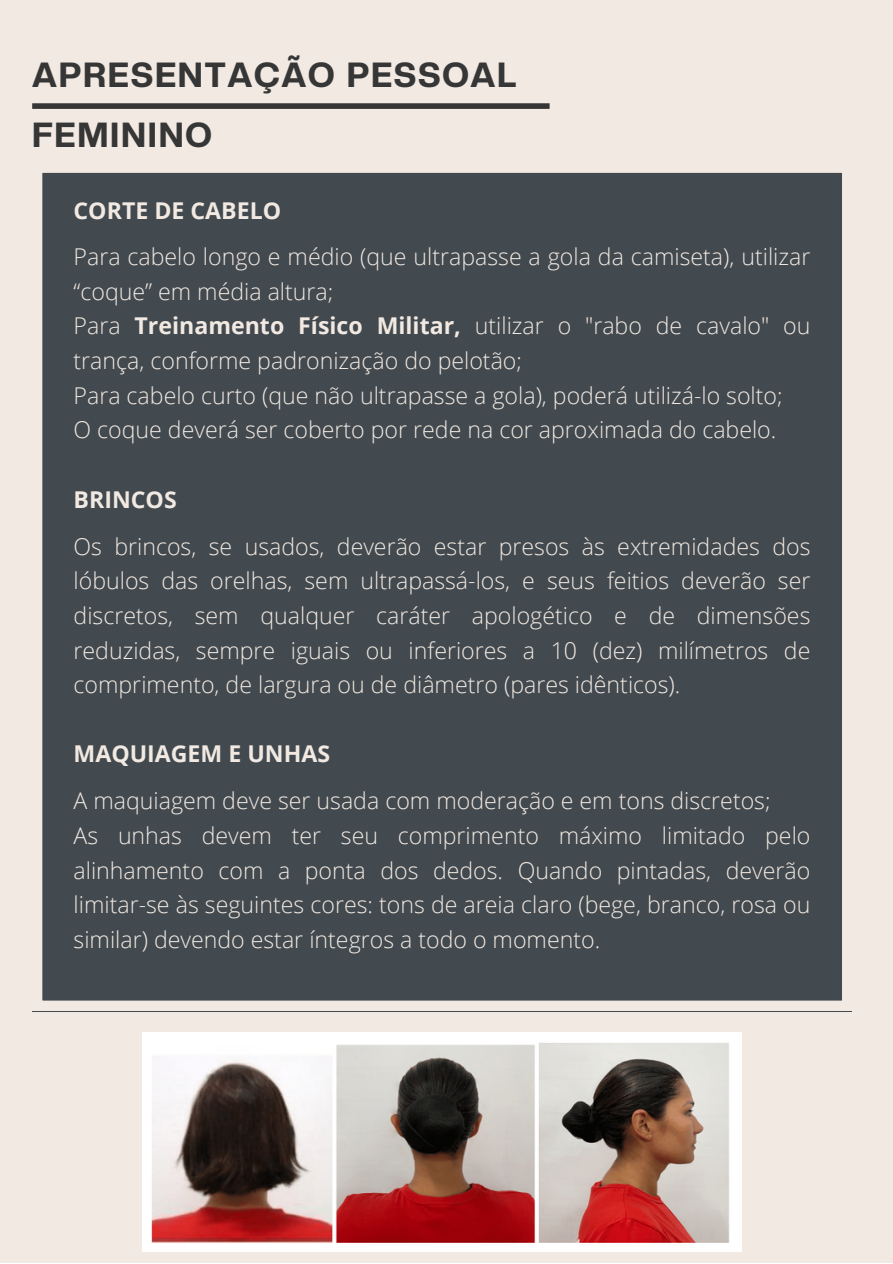
<style>
.page{position:relative;width:893px;height:1264px;background:#fff}
.page>*{position:absolute;margin:0;border:0;box-sizing:border-box;transform-origin:0 0}
.t1{font:800 34.35px "Creato Display";letter-spacing:.05em;color:#363636}
.t2{font:800 34.2px "Creato Display";letter-spacing:.05em;color:#363636}
.t3{font:300 23.1px/34.7px "Open Sans";color:#f1e9e2}
.t4{font:700 23.1px "Open Sans";color:#f1e9e2}
.s1{font-weight:700}
</style>
<div class="page">
<div style="left:0;top:0;width:892px;height:1262px;background:#f1e9e2"></div>
<div style="left:42px;top:172px;width:800px;height:829px;background:#434a4f"></div>
<div style="left:32px;top:103px;width:517px;height:6px;background:#363636"></div>
<img style="left:142px;top:1032px;width:600px;height:219px">
<p class="t1" style="left:32px;top:54px;width:485px">APRESENTAÇÃO PESSOAL</p>
<p class="t2" style="left:32px;top:115px;width:181px">FEMININO</p>
<p class="t4" style="left:74px;top:194px;width:209px">CORTE DE CABELO</p>
<p class="t3" style="left:74px;top:239px;width:738px">Para cabelo longo e médio (que ultrapasse a gola da camiseta), utilizar “coque” em média altura;</p>
<p class="t3" style="left:74px;top:308px;width:738px">Para <span class="s1">Treinamento Físico Militar,</span> utilizar o "rabo de cavalo" ou trança, conforme padronização do pelotão;</p>
<p class="t3" style="left:74px;top:377px;width:710px">Para cabelo curto (que não ultrapasse a gola), poderá utilizá-lo solto;</p>
<p class="t3" style="left:74px;top:412px;width:704px">O coque deverá ser coberto por rede na cor aproximada do cabelo.</p>
<p class="t4" style="left:74px;top:483px;width:105px">BRINCOS</p>
<p class="t3" style="left:74px;top:528px;width:738px;text-align:justify">Os brincos, se usados, deverão estar presos às extremidades dos lóbulos das orelhas, sem ultrapassá-los, e seus feitios deverão ser discretos, sem qualquer caráter apologético e de dimensões reduzidas, sempre iguais ou inferiores a 10 (dez) milímetros de comprimento, de largura ou de diâmetro (pares idênticos).</p>
<p class="t4" style="left:74px;top:737px;width:258px">MAQUIAGEM E UNHAS</p>
<p class="t3" style="left:74px;top:783px;width:698px">A maquiagem deve ser usada com moderação e em tons discretos;</p>
<p class="t3" style="left:74px;top:817px;width:738px;text-align:justify">As unhas devem ter seu comprimento máximo limitado pelo alinhamento com a ponta dos dedos. Quando pintadas, deverão limitar-se às seguintes cores: tons de areia claro (bege, branco, rosa ou similar) devendo estar íntegros a todo o momento.</p>
</div>
